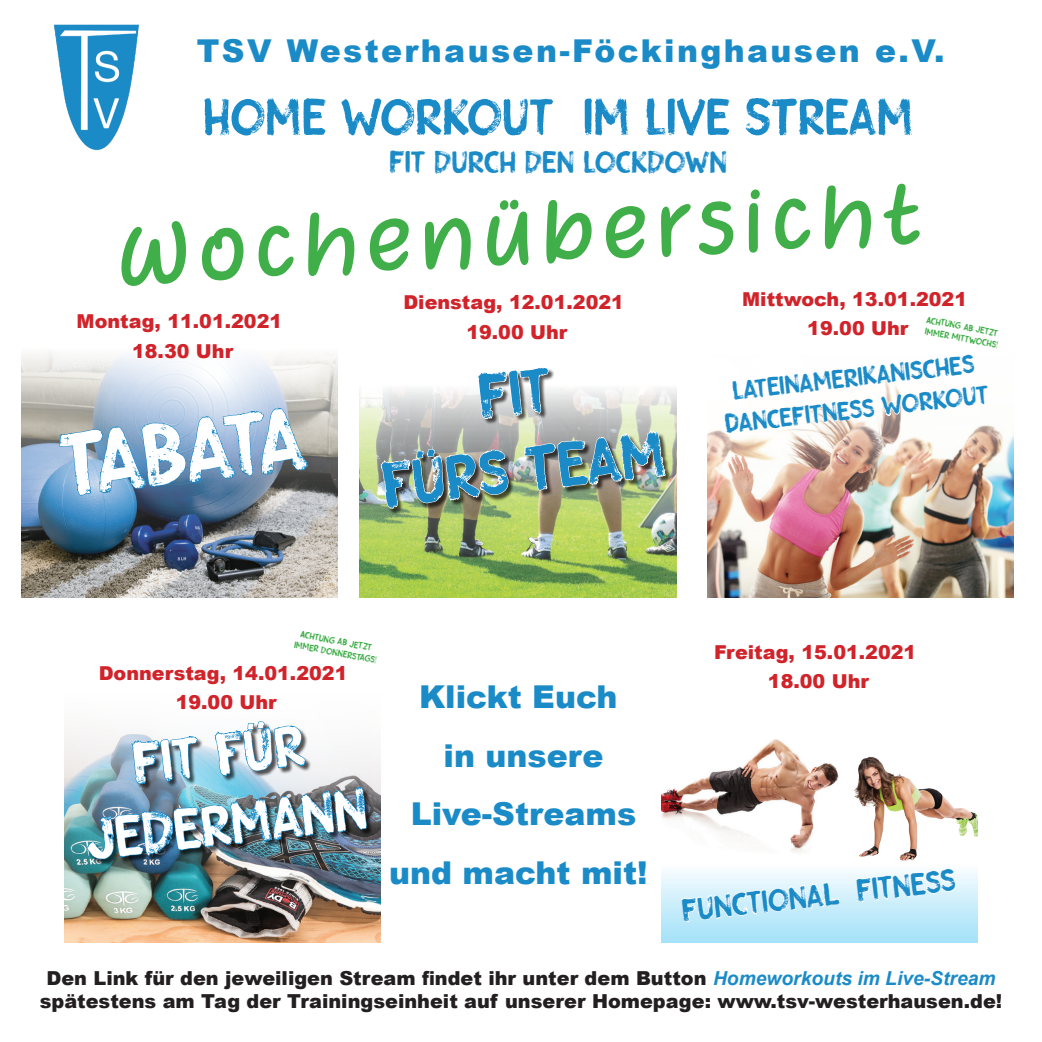
<style>
.page{position:relative;width:1042px;height:1042px;background:#fff}
.page>*{position:absolute;margin:0;border:0;box-sizing:border-box;transform-origin:0 0}
.t1{font:90.48px "Gobsmacked DEMO";color:#fff}
.t2{font:84px "Heart Warming";color:#40ae49}
.t3{font:63.88px/76.8px "Gobsmacked DEMO";color:#1b8bc8;text-align:center}
.t4{font:58.45px/70.2px "Gobsmacked DEMO";color:#fff;text-align:center}
.t5{font:52.5px "Gobsmacked DEMO";color:#1b8bc8}
.t6{font:31.85px "Gobsmacked DEMO";color:#1b8bc8}
.t7{font:900 31.5px/58.8px "Arial";color:#1b8bc8;text-align:center}
.t8{font:900 31.5px "Arial";letter-spacing:.075em;color:#1b8bc8}
.t9{font:31.5px "Gobsmacked DEMO";color:#1b8bc8}
.t10{font:26.6px/32px "Gobsmacked DEMO";color:#1b8bc8;text-align:center}
.t11{font:900 19.25px/23.1px "Arial";color:#231f20;text-align:center}
.t12{font:900 19.07px/29.4px "Arial";color:#d1232a;text-align:center}
.t13{font:9.62px/11.5px "Gobsmacked DEMO";color:#40ae49}
.s1{font-weight:700;font-style:italic;color:#1b8bc8}
</style>
<div class="page">
<img style="left:54px;top:24px;width:4px;height:31px">
<img style="left:21px;top:352px;width:37px;height:245px">
<img style="left:58px;top:24px;width:952px;height:919px">
<h3 class="t8" style="left:197px;top:28px;width:749px">TSV Westerhausen-Föckinghausen e.V.</h3>
<h3 class="t5" style="left:203px;top:87px;width:712px">HOME WORKOUT IM LIVE STREAM</h3>
<h3 class="t9" style="left:389px;top:144px;width:339px">FIT DURCH DEN LOCKDOWN</h3>
<h2 class="t2" style="left:113px;top:198px;width:804px;rotate:-3deg">Wochenübersicht</h2>
<p class="t12" style="left:403px;top:287px;width:222px">Dienstag, 12.01.2021<br>19.00 Uhr</p>
<h3 class="t3" style="left:370px;top:371px;width:286px;rotate:-6deg">FIT<br>FÜRS TEAM</h3>
<p class="t12" style="left:742px;top:284px;width:226px">Mittwoch, 13.01.2021<br>19.00 Uhr</p>
<h3 class="t10" style="left:720px;top:376px;width:267px;rotate:-6deg">LATEINAMERIKANISCHES<br>DANCEFITNESS WORKOUT</h3>
<p class="t12" style="left:77px;top:306px;width:207px">Montag, 11.01.2021<br>18.30 Uhr</p>
<p class="t13" style="left:928px;top:314px;width:76px;rotate:11deg">ACHTUNG AB JETZT<br>IMMER MITTWOCHS!</p>
<h1 class="t1" style="left:56px;top:413px;width:247px;rotate:-6deg">TABATA</h1>
<p class="t13" style="left:298px;top:627px;width:85px;text-align:center;rotate:11deg">ACHTUNG AB JETZT<br>IMMER DONNERSTAGS!</p>
<p class="t12" style="left:99px;top:658px;width:250px">Donnerstag, 14.01.2021<br>19.00 Uhr</p>
<h3 class="t4" style="left:75px;top:735px;width:284px;rotate:-6deg">FIT FÜR<br>JEDERMANN</h3>
<h3 class="t7" style="left:389px;top:666px;width:260px">Klickt Euch<br>in unsere<br>Live-Streams und macht mit!</h3>
<p class="t12" style="left:714px;top:636px;width:204px">Freitag, 15.01.2021<br>18.00 Uhr</p>
<h3 class="t6" style="left:680px;top:892px;width:276px;rotate:-6deg">FUNCTIONAL FITNESS</h3>
<p class="t11" style="left:40px;top:966px;width:964px">Den Link für den jeweiligen Stream findet ihr unter dem Button <span class="s1">Homeworkouts im Live-Stream </span>spätestens am Tag der Trainingseinheit auf unserer Homepage: www.tsv-westerhausen.de!</p>
</div>
